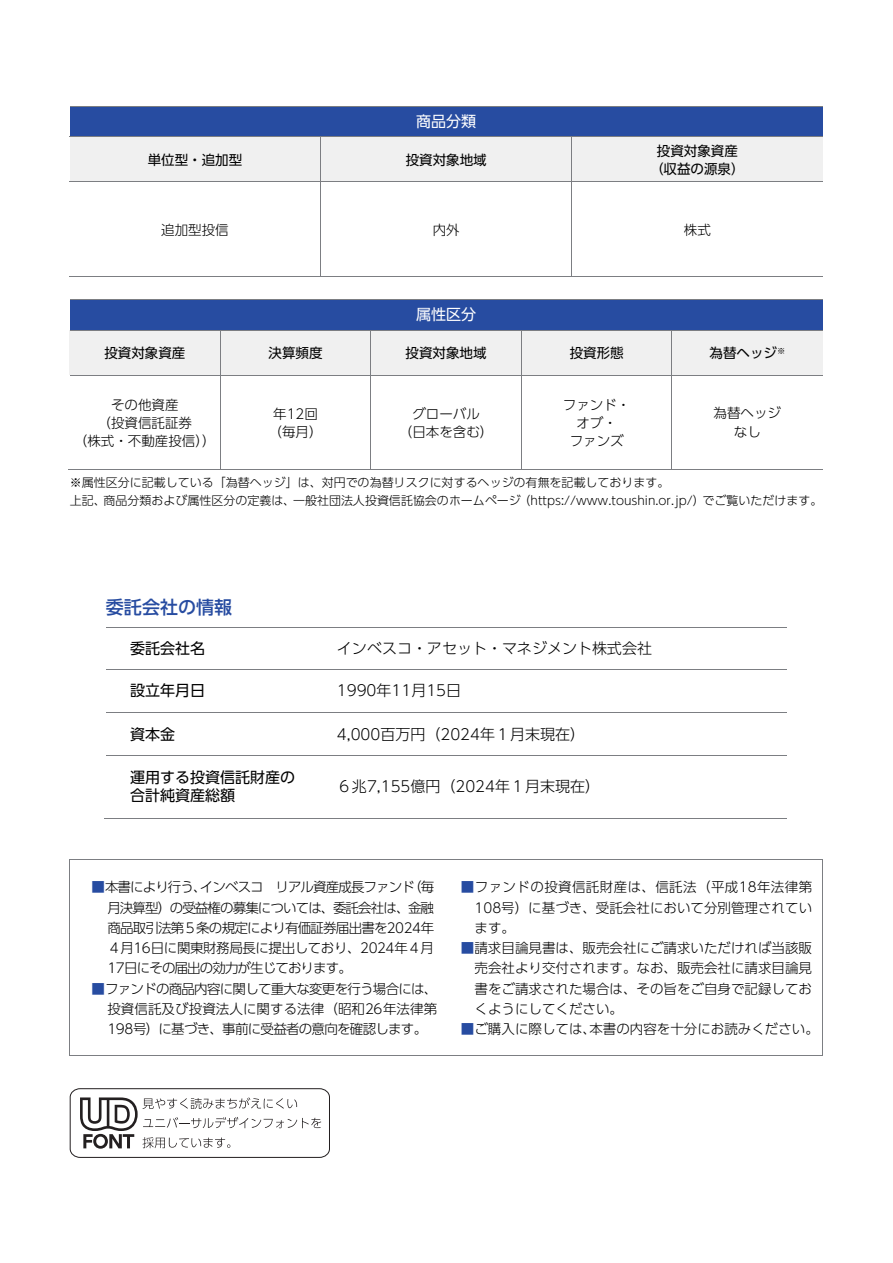
<style>
.page{position:relative;width:893px;height:1263px;background:#fff}
.page>*{position:absolute;margin:0;border:0;box-sizing:border-box;transform-origin:0 0}
.t1{font:500 18px "UD Shin Go Pr 6 N";color:#274ca1}
.t2{font:300 15px "UD Shin Go Pr 6 N";color:#000}
.t3{font:15px/18px "UD Shin Go Pr 6 N";color:#000}
.t4{font:15px "UD Shin Go Pr 6 N";color:#fff}
.t5{font:300 13.5px/20.2px "UD Shin Go Pr 6 N";color:#000;text-align:center}
.t6{font:13.5px/18px "UD Shin Go Pr 6 N";color:#000;text-align:center}
.t7{font:300 12px/18px "UD Shin Go Pr 6 N";color:#000}
.s1{color:#274ca1}
</style>
<div class="page">
<div style="left:70px;top:106px;width:753px;height:30px;background:#274ca1"></div>
<hr style="left:70px;top:106px;width:753px;height:1px;background:#7c7e82">
<div style="left:70px;top:137px;width:250px;height:45px;background:#f0f0f0"></div>
<div style="left:321px;top:137px;width:250px;height:45px;background:#f0f0f0"></div>
<div style="left:572px;top:137px;width:251px;height:45px;background:#f0f0f0"></div>
<hr style="left:70px;top:136px;width:502px;height:1px;background:#7c7e82">
<hr style="left:572px;top:136px;width:251px;height:1px;background:#7c7e82">
<hr style="left:320px;top:137px;width:1px;height:45px;background:#7c7e82">
<hr style="left:571px;top:137px;width:1px;height:45px;background:#7c7e82">
<hr style="left:70px;top:182px;width:502px;height:1px;background:#7c7e82">
<hr style="left:572px;top:182px;width:251px;height:1px;background:#7c7e82">
<hr style="left:69px;top:276px;width:251px;height:1px;background:#7c7e82">
<hr style="left:320px;top:182px;width:1px;height:95px;background:#7c7e82">
<hr style="left:321px;top:276px;width:250px;height:1px;background:#7c7e82">
<hr style="left:571px;top:182px;width:1px;height:95px;background:#7c7e82">
<hr style="left:572px;top:276px;width:251px;height:1px;background:#7c7e82">
<div style="left:70px;top:300px;width:752px;height:30px;background:#274ca1"></div>
<hr style="left:70px;top:299px;width:752px;height:1px;background:#7c7e82">
<div style="left:70px;top:330px;width:150px;height:45px;background:#f0f0f0"></div>
<div style="left:221px;top:330px;width:149px;height:45px;background:#f0f0f0"></div>
<div style="left:371px;top:330px;width:150px;height:45px;background:#f0f0f0"></div>
<div style="left:522px;top:330px;width:150px;height:45px;background:#f0f0f0"></div>
<div style="left:672px;top:330px;width:150px;height:45px;background:#f0f0f0"></div>
<hr style="left:70px;top:330px;width:752px;height:1px;background:#7c7e82">
<hr style="left:220px;top:330px;width:1px;height:45px;background:#7c7e82">
<hr style="left:370px;top:330px;width:1px;height:45px;background:#7c7e82">
<hr style="left:521px;top:330px;width:1px;height:45px;background:#7c7e82">
<hr style="left:672px;top:330px;width:1px;height:45px;background:#7c7e82">
<hr style="left:70px;top:375px;width:752px;height:1px;background:#7c7e82">
<hr style="left:69px;top:469px;width:151px;height:1px;background:#7c7e82">
<hr style="left:220px;top:376px;width:1px;height:94px;background:#7c7e82">
<hr style="left:221px;top:469px;width:149px;height:1px;background:#7c7e82">
<hr style="left:370px;top:376px;width:1px;height:94px;background:#7c7e82">
<hr style="left:371px;top:469px;width:150px;height:1px;background:#7c7e82">
<hr style="left:521px;top:376px;width:1px;height:94px;background:#7c7e82">
<hr style="left:522px;top:469px;width:150px;height:1px;background:#7c7e82">
<hr style="left:672px;top:376px;width:1px;height:94px;background:#7c7e82">
<hr style="left:672px;top:469px;width:150px;height:1px;background:#7c7e82">
<hr style="left:106px;top:628px;width:680px;height:1px;background:#7c7e82">
<hr style="left:106px;top:669px;width:680px;height:1px;background:#7c7e82">
<hr style="left:106px;top:712px;width:680px;height:1px;background:#7c7e82">
<hr style="left:106px;top:755px;width:680px;height:1px;background:#7c7e82">
<hr style="left:105px;top:818px;width:220px;height:1px;background:#7c7e82">
<hr style="left:324px;top:818px;width:462px;height:1px;background:#7c7e82">
<hr style="left:69px;top:859px;width:753px;height:1px;background:#7c7e82">
<hr style="left:69px;top:860px;width:1px;height:195px;background:#7c7e82">
<hr style="left:69px;top:1055px;width:377px;height:1px;background:#7c7e82">
<hr style="left:445px;top:1055px;width:377px;height:1px;background:#7c7e82">
<hr style="left:822px;top:860px;width:1px;height:195px;background:#7c7e82">
<svg style="left:70px;top:1088px;width:260px;height:70px"></svg>
<p class="t4" style="left:416px;top:109px;width:62px">商品分類</p>
<p class="t6" style="left:148px;top:150px;width:96px">単位型・追加型</p>
<p class="t6" style="left:406px;top:150px;width:82px">投資対象地域</p>
<p class="t6" style="left:650px;top:141px;width:96px">投資対象資産（収益の源泉）</p>
<p class="t5" style="left:161px;top:219px;width:69px">追加型投信</p>
<p class="t5" style="left:433px;top:219px;width:28px">内外</p>
<p class="t5" style="left:684px;top:219px;width:28px">株式</p>
<p class="t4" style="left:416px;top:302px;width:62px">属性区分</p>
<p class="t6" style="left:104px;top:344px;width:82px">投資対象資産</p>
<p class="t6" style="left:269px;top:344px;width:55px">決算頻度</p>
<p class="t6" style="left:406px;top:344px;width:82px">投資対象地域</p>
<p class="t6" style="left:570px;top:344px;width:55px">投資形態</p>
<p class="t6" style="left:709px;top:344px;width:77px">為替ヘッジ<sup>※</sup></p>
<p class="t5" style="left:74px;top:395px;width:143px;line-height:18px">その他資産<br>（投資信託証券<br>（株式・不動産投信））</p>
<p class="t5" style="left:269px;top:404px;width:55px;line-height:18px">年12回（毎月）</p>
<p class="t5" style="left:399px;top:404px;width:96px;line-height:18px">グローバル<br>（日本を含む）</p>
<p class="t5" style="left:563px;top:395px;width:69px;line-height:18px">ファンド・オブ・<br>ファンズ</p>
<p class="t5" style="left:714px;top:403px;width:69px;line-height:18.8px">為替ヘッジなし</p>
<p class="t7" style="left:70px;top:473px;width:754px">※属性区分に記載している「為替ヘッジ」は、対円での為替リスクに対するヘッジの有無を記載しております。<br>上記、商品分類および属性区分の定義は、一般社団法人投資信託協会のホームページ（https://www.toushin.or.jp/）でご覧いただけます。</p>
<h1 class="t1" style="left:106px;top:593px;width:128px">委託会社の情報</h1>
<p class="t3" style="left:130px;top:639px;width:77px">委託会社名</p>
<p class="t2" style="left:337px;top:636px;width:317px">インベスコ・アセット・マネジメント株式会社</p>
<p class="t3" style="left:130px;top:681px;width:77px">設立年月日</p>
<p class="t2" style="left:337px;top:678px;width:126px">1990年11月15日</p>
<p class="t3" style="left:130px;top:724px;width:47px">資本金</p>
<p class="t2" style="left:337px;top:722px;width:250px">4,000百万円（2024年１月末現在）</p>
<p class="t3" style="left:130px;top:768px;width:167px">運用する投資信託財産の合計純資産総額</p>
<p class="t2" style="left:337px;top:774px;width:265px">６兆7,155億円（2024年１月末現在）</p>
<p class="t5" style="left:107px;top:877px;width:328px;text-align:justify;text-indent:-16px"><span class="s1">■</span>本書により行う、インベスコ リアル資産成長ファンド（毎月決算型）の受益権の募集については、委託会社は、金融商品取引法第５条の規定により有価証券届出書を2024年４月16日に関東財務局長に提出しており、2024年４月17日にその届出の効力が生じております。</p>
<p class="t5" style="left:107px;top:978px;width:332px;text-align:justify;text-indent:-16px"><span class="s1">■</span>ファンドの商品内容に関して重大な変更を行う場合には、投資信託及び投資法人に関する法律（昭和26年法律第198号）に基づき、事前に受益者の意向を確認します。</p>
<p class="t5" style="left:475px;top:877px;width:339px;text-align:justify;text-indent:-14px"><span class="s1">■</span>ファンドの投資信託財産は、信託法（平成18年法律第108号）に基づき、受託会社において分別管理されています。</p>
<p class="t5" style="left:475px;top:937px;width:339px;text-align:justify;text-indent:-14px"><span class="s1">■</span>請求目論見書は、販売会社にご請求いただければ当該販売会社より交付されます。なお、販売会社に請求目論見書をご請求された場合は、その旨をご自身で記録しておくようにしてください。</p>
<p class="t5" style="left:461px;top:1018px;width:359px"><span class="s1">■</span>ご購入に際しては、本書の内容を十分にお読みください。</p>
</div>
